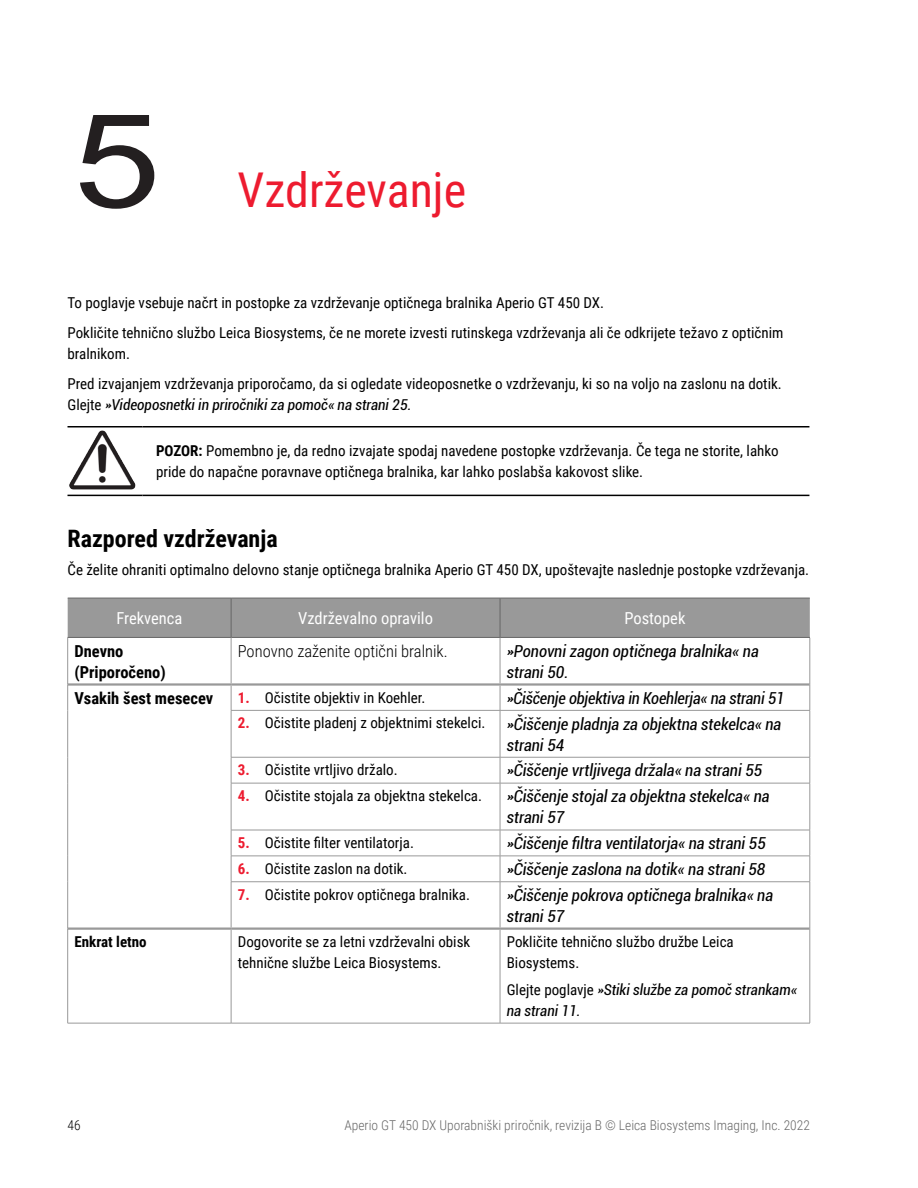
<style>
.page{position:relative;width:918px;height:1188px;background:#fff}
.page>*{position:absolute;margin:0;border:0;box-sizing:border-box;transform-origin:0 0}
.Chap_Num{font:130.5px "Arial";color:#231f20;scale:1.2 1}
.Chap_Name{font:48px "Roboto Condensed";color:#ed1b2f}
.Heading_1{font:700 24px "Roboto Condensed";color:#000}
.Table_cell_11pt_no_s{font:italic condensed 16.5px/21px "Roboto";color:#000}
.Table_heading_12pt_w{font:16.5px "Roboto Condensed";color:#fff}
.Table_cell_11pt_no_s-2{font:700 16.5px "Roboto Condensed";color:#000}
.Table_cell_11pt_no_s-3{font:300 16.5px "Roboto Condensed";color:#000}
.Body{font:15px/21px "Roboto Condensed";color:#000}
.Table_cell_11pt_spac{font:15px/21px "Roboto Condensed";color:#000}
.Table_cell_11pt_spac-2{font:italic condensed 15px/21px "Roboto";color:#000}
.Table_cell_11pt_spac-3{font:700 15px "Roboto Condensed";color:#000}
.t1{font:300 13.5px "Roboto Condensed";color:#666}
.t2{font:300 13.5px "Roboto Condensed";color:#000}
.s1{font-family:"Roboto";font-style:italic;font-stretch:condensed}
.s2{font-weight:700}
.s3{font-weight:700;color:#ed1b2f}
.s4{font-family:"Roboto Condensed";font-style:normal;font-stretch:normal}
</style>
<div class="page">
<hr style="left:68px;top:426px;width:75px;height:2px;background:#000">
<hr style="left:68px;top:495px;width:75px;height:1px;background:#000">
<hr style="left:143px;top:426px;width:666px;height:2px;background:#000">
<hr style="left:143px;top:495px;width:666px;height:1px;background:#000">
<img style="left:69px;top:430px;width:67px;height:60px">
<div style="left:68px;top:599px;width:742px;height:38px;background:#999"></div>
<svg style="left:68px;top:638px;width:742px;height:385px"></svg>
<hr style="left:68px;top:598px;width:163px;height:1px;background:#666">
<hr style="left:231px;top:598px;width:269px;height:1px;background:#666">
<hr style="left:231px;top:598px;width:1px;height:39px;background:#666">
<hr style="left:68px;top:637px;width:163px;height:1px;background:#666">
<hr style="left:231px;top:637px;width:269px;height:1px;background:#666">
<hr style="left:500px;top:598px;width:310px;height:1px;background:#666">
<hr style="left:500px;top:598px;width:1px;height:39px;background:#666">
<hr style="left:500px;top:637px;width:310px;height:1px;background:#666">
<svg style="left:67px;top:685px;width:1px;height:25px"></svg>
<svg style="left:231px;top:686px;width:1px;height:24px"></svg>
<svg style="left:500px;top:686px;width:1px;height:24px"></svg>
<svg style="left:810px;top:685px;width:1px;height:25px"></svg>
<hr style="left:67px;top:710px;width:1px;height:47px;background:#999">
<hr style="left:231px;top:710px;width:269px;height:1px;background:#999">
<hr style="left:231px;top:711px;width:1px;height:46px;background:#999">
<hr style="left:500px;top:710px;width:310px;height:1px;background:#999">
<hr style="left:500px;top:711px;width:1px;height:46px;background:#999">
<hr style="left:810px;top:711px;width:1px;height:46px;background:#999">
<svg style="left:67px;top:757px;width:1px;height:26px"></svg>
<hr style="left:231px;top:757px;width:269px;height:1px;background:#999">
<svg style="left:231px;top:757px;width:1px;height:26px"></svg>
<hr style="left:500px;top:757px;width:310px;height:1px;background:#999">
<svg style="left:500px;top:757px;width:1px;height:26px"></svg>
<svg style="left:810px;top:757px;width:1px;height:26px"></svg>
<hr style="left:67px;top:783px;width:1px;height:47px;background:#999">
<hr style="left:231px;top:783px;width:269px;height:1px;background:#999">
<hr style="left:231px;top:783px;width:1px;height:47px;background:#999">
<hr style="left:500px;top:783px;width:310px;height:1px;background:#999">
<hr style="left:500px;top:783px;width:1px;height:47px;background:#999">
<hr style="left:810px;top:783px;width:1px;height:47px;background:#999">
<hr style="left:231px;top:830px;width:269px;height:1px;background:#999">
<hr style="left:500px;top:830px;width:310px;height:1px;background:#999">
<svg style="left:67px;top:830px;width:1px;height:52px"></svg>
<hr style="left:231px;top:856px;width:269px;height:1px;background:#999">
<svg style="left:231px;top:830px;width:1px;height:51px"></svg>
<hr style="left:500px;top:856px;width:310px;height:1px;background:#999">
<svg style="left:500px;top:830px;width:1px;height:51px"></svg>
<svg style="left:810px;top:830px;width:1px;height:52px"></svg>
<hr style="left:67px;top:882px;width:1px;height:47px;background:#999">
<hr style="left:231px;top:881px;width:269px;height:1px;background:#999">
<hr style="left:231px;top:882px;width:1px;height:46px;background:#999">
<hr style="left:500px;top:881px;width:310px;height:1px;background:#999">
<hr style="left:500px;top:882px;width:1px;height:46px;background:#999">
<hr style="left:810px;top:882px;width:1px;height:47px;background:#999">
<hr style="left:67px;top:638px;width:1px;height:47px;background:#999">
<hr style="left:231px;top:638px;width:1px;height:45px;background:#999">
<hr style="left:500px;top:638px;width:1px;height:45px;background:#999">
<hr style="left:810px;top:638px;width:1px;height:47px;background:#999">
<hr style="left:68px;top:683px;width:163px;height:3px;background:#999">
<hr style="left:231px;top:683px;width:269px;height:3px;background:#999">
<hr style="left:500px;top:683px;width:310px;height:3px;background:#999">
<hr style="left:68px;top:928px;width:163px;height:2px;background:#999">
<hr style="left:231px;top:928px;width:269px;height:2px;background:#999">
<hr style="left:500px;top:928px;width:310px;height:2px;background:#999">
<hr style="left:67px;top:929px;width:1px;height:94px;background:#999">
<hr style="left:231px;top:930px;width:1px;height:93px;background:#999">
<hr style="left:500px;top:930px;width:1px;height:93px;background:#999">
<hr style="left:810px;top:929px;width:1px;height:94px;background:#999">
<hr style="left:68px;top:1023px;width:163px;height:1px;background:#999">
<hr style="left:231px;top:1023px;width:269px;height:1px;background:#999">
<hr style="left:500px;top:1023px;width:310px;height:1px;background:#999">
<p class="Chap_Num" style="left:74px;top:71px;width:74px">5</p>
<p class="Chap_Name" style="left:238px;top:156px;width:230px">Vzdrževanje</p>
<p class="Body" style="left:68px;top:292px;width:538px">To poglavje vsebuje načrt in postopke za vzdrževanje optičnega bralnika Aperio GT 450 DX.</p>
<p class="Body" style="left:68px;top:322px;width:717px">Pokličite tehnično službo Leica Biosystems, če ne morete izvesti rutinskega vzdrževanja ali če odkrijete težavo z optičnim bralnikom.</p>
<p class="Body" style="left:68px;top:373px;width:716px">Pred izvajanjem vzdrževanja priporočamo, da si ogledate videoposnetke o vzdrževanju, ki so na voljo na zaslonu na dotik.<br>Glejte <span class="s1">»Videoposnetki in priročniki za pomoč« na strani 25.</span></p>
<p class="Body" style="left:156px;top:440px;width:624px"><span class="s2">POZOR:</span> Pomembno je, da redno izvajate spodaj navedene postopke vzdrževanja. Če tega ne storite, lahko pride do napačne poravnave optičnega bralnika, kar lahko poslabša kakovost slike.</p>
<p class="Heading_1" style="left:68px;top:522px;width:212px">Razpored vzdrževanja</p>
<p class="Body" style="left:68px;top:559px;width:743px">Če želite ohraniti optimalno delovno stanje optičnega bralnika Aperio GT 450 DX, upoštevajte naslednje postopke vzdrževanja.</p>
<p class="Table_heading_12pt_w" style="left:116px;top:607px;width:67px">Frekvenca</p>
<p class="Table_heading_12pt_w" style="left:298px;top:607px;width:136px">Vzdrževalno opravilo</p>
<p class="Table_heading_12pt_w" style="left:624px;top:607px;width:63px">Postopek</p>
<p class="Table_cell_11pt_no_s-2" style="left:74px;top:639px;width:50px">Dnevno</p>
<p class="Table_cell_11pt_no_s-2" style="left:74px;top:660px;width:93px">(Priporočeno)</p>
<p class="Table_cell_11pt_no_s-3" style="left:238px;top:639px;width:211px">Ponovno zaženite optični bralnik.</p>
<p class="Table_cell_11pt_no_s" style="left:507px;top:640px;width:254px">»Ponovni zagon optičnega bralnika« na strani 50.</p>
<p class="Table_cell_11pt_no_s-2" style="left:74px;top:686px;width:140px">Vsakih šest mesecev</p>
<p class="Body" style="left:238px;top:686px;width:189px"><span class="s3">1.</span> Očistite objektiv in Koehler.</p>
<p class="Table_cell_11pt_no_s" style="left:507px;top:687px;width:279px">»Čiščenje objektiva in Koehlerja« na strani 51</p>
<p class="Body" style="left:238px;top:712px;width:249px"><span class="s3">2.</span> Očistite pladenj z objektnimi stekelci.</p>
<p class="Table_cell_11pt_no_s" style="left:507px;top:713px;width:276px">»Čiščenje pladnja za objektna stekelca« na strani 54</p>
<p class="Body" style="left:238px;top:759px;width:161px"><span class="s3">3.</span> Očistite vrtljivo držalo.</p>
<p class="Table_cell_11pt_no_s" style="left:507px;top:759px;width:257px">»Čiščenje vrtljivega držala« na strani 55</p>
<p class="Body" style="left:238px;top:785px;width:246px"><span class="s3">4.</span> Očistite stojala za objektna stekelca.</p>
<p class="Table_cell_11pt_no_s" style="left:507px;top:785px;width:264px">»Čiščenje stojal za objektna stekelca« na strani 57</p>
<p class="Body" style="left:238px;top:832px;width:178px"><span class="s3">5.</span> Očistite filter ventilatorja.</p>
<p class="Table_cell_11pt_no_s" style="left:507px;top:832px;width:261px">»Čiščenje filtra ventilatorja« na strani 55</p>
<p class="Body" style="left:238px;top:857px;width:171px"><span class="s3">6.</span> Očistite zaslon na dotik.</p>
<p class="Table_cell_11pt_no_s" style="left:507px;top:858px;width:260px">»Čiščenje zaslona na dotik« na strani 58</p>
<p class="Body" style="left:238px;top:883px;width:234px"><span class="s3">7.</span> Očistite pokrov optičnega bralnika.</p>
<p class="Table_cell_11pt_no_s" style="left:507px;top:884px;width:268px">»Čiščenje pokrova optičnega bralnika« na strani 57</p>
<p class="Table_cell_11pt_spac-3" style="left:74px;top:931px;width:74px">Enkrat letno</p>
<p class="Table_cell_11pt_spac" style="left:238px;top:930px;width:234px">Dogovorite se za letni vzdrževalni obisk tehnične službe Leica Biosystems.</p>
<p class="Table_cell_11pt_spac" style="left:507px;top:930px;width:229px">Pokličite tehnično službo družbe Leica<br>Biosystems.</p>
<p class="Table_cell_11pt_spac-2" style="left:507px;top:979px;width:292px"><span class="s4">Glejte poglavje</span> »Stiki službe za pomoč strankam« na strani 11.</p>
<p class="t2" style="left:68px;top:1116px;width:15px">46</p>
<p class="t1" style="left:345px;top:1116px;width:467px">Aperio GT 450 DX Uporabniški priročnik, revizija B © Leica Biosystems Imaging, Inc. 2022</p>
</div>
